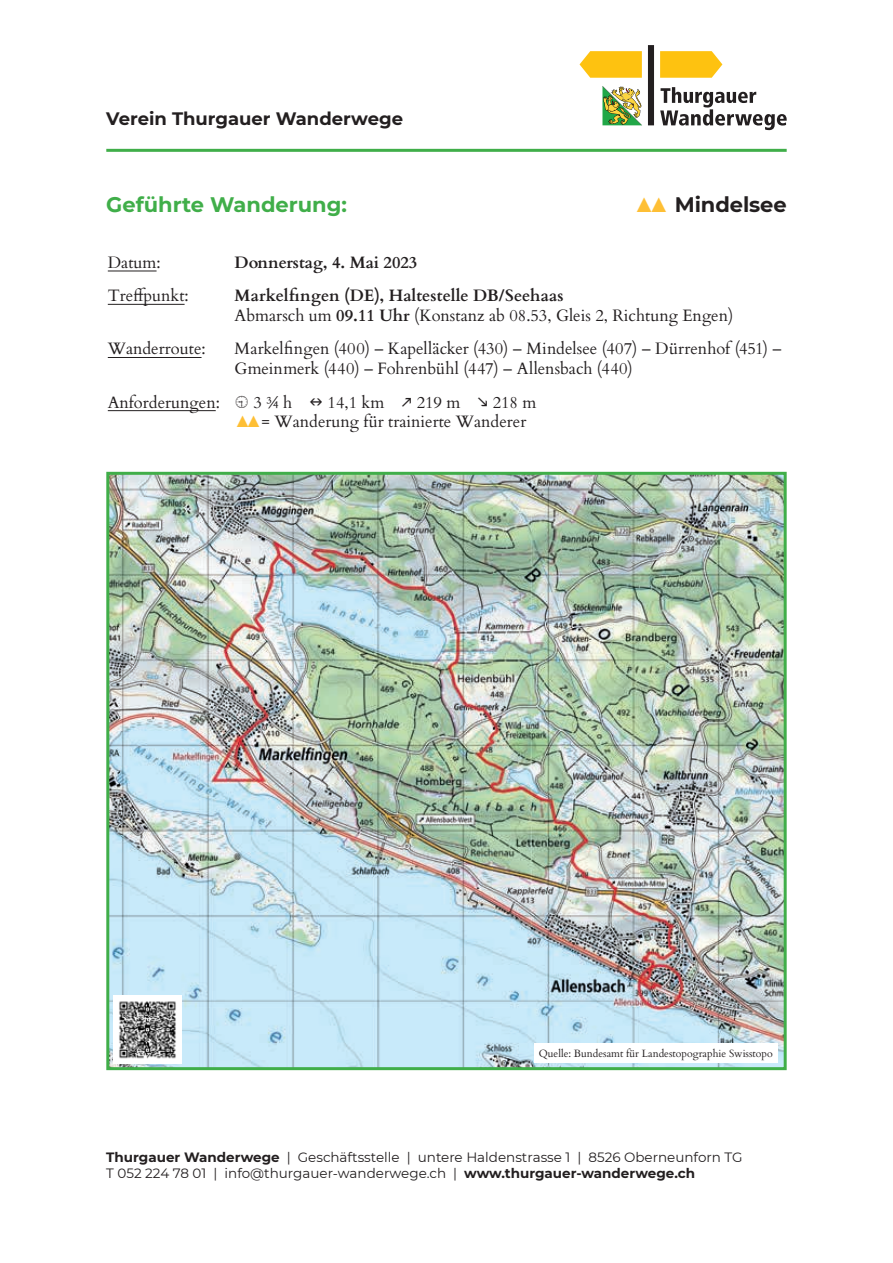
<style>
.page{position:relative;width:893px;height:1263px;background:#fff}
.page>*{position:absolute;margin:0;border:0;box-sizing:border-box;transform-origin:0 0}
.t1{font:700 21px "Montserrat";color:#40ae49}
.t2{font:700 21px "Montserrat";letter-spacing:-.005em;color:#231f20}
.t3{font:700 18px "Montserrat";color:#231f20}
.t4{font:16.5px/19.8px "Cardo";color:#231f20}
.t5{font:700 16.5px "Cardo";color:#231f20}
.t6{font:13.5px/16.2px "Montserrat";color:#231f20}
.t7{font:10.5px "Cardo";color:#231f20}
.s1{font-family:"Arial";color:#febf35}
.s2{font-weight:700}
</style>
<div class="page">
<hr style="left:106px;top:149px;width:681px;height:3px;background:#40ae49">
<div style="left:648px;top:45px;width:6px;height:80px;background:#231f20"></div>
<svg style="left:660px;top:51px;width:62px;height:27px;background:#fec726"></svg>
<svg style="left:580px;top:51px;width:62px;height:27px;background:#fec726"></svg>
<svg style="left:660px;top:87px;width:127px;height:43px"></svg>
<svg style="left:602px;top:86px;width:40px;height:39px"></svg>
<img style="left:110px;top:476px;width:673px;height:590px">
<div style="left:106px;top:472px;width:681px;height:598px;border:3px solid #40ae49"></div>
<hr style="left:108px;top:271px;width:49px;height:1px;background:#231f20">
<hr style="left:108px;top:304px;width:77px;height:1px;background:#231f20">
<hr style="left:108px;top:357px;width:94px;height:1px;background:#231f20">
<hr style="left:108px;top:410px;width:108px;height:1px;background:#231f20">
<img style="left:114px;top:995px;width:68px;height:68px">
<div style="left:534px;top:1043px;width:244px;height:20px;background:#fff"></div>
<p class="t3" style="left:106px;top:106px;width:298px">Verein Thurgauer Wanderwege</p>
<p class="t1" style="left:106px;top:189px;width:242px">Geführte Wanderung:</p>
<p class="t2" style="left:634px;top:189px;width:154px"><span class="s1">▲▲</span> Mindelsee</p>
<p class="t4" style="left:108px;top:252px;width:54px">Datum:</p>
<p class="t5" style="left:235px;top:249px;width:184px">Donnerstag, 4. Mai 2023</p>
<p class="t4" style="left:108px;top:285px;width:82px">Treffpunkt:</p>
<p class="t4" style="left:235px;top:285px;width:500px"><span class="s2">Markelfingen (DE), Haltestelle DB/Seehaas<br></span>Abmarsch um <span class="s2">09.11 Uhr</span> (Konstanz ab 08.53, Gleis 2, Richtung Engen)</p>
<p class="t4" style="left:108px;top:338px;width:99px">Wanderroute:</p>
<p class="t4" style="left:235px;top:338px;width:548px">Markelfingen (400) – Kapelläcker (430) – Mindelsee (407) – Dürrenhof (451) –<br>Gmeinmerk (440) – Fohrenbühl (447) – Allensbach (440)</p>
<p class="t4" style="left:108px;top:391px;width:114px">Anforderungen:</p>
<p class="t4" style="left:253px;top:391px;width:132px">3 ¾ h ■ 14,1 km</p>
<p class="t4" style="left:417px;top:391px;width:45px">219 m</p>
<p class="t4" style="left:493px;top:391px;width:45px">218 m</p>
<p class="t4" style="left:235px;top:411px;width:293px"><span class="s1">▲ ▲</span>= Wanderung für trainierte Wanderer</p>
<p class="t7" style="left:539px;top:1045px;width:236px">Quelle: Bundesamt für Landestopographie Swisstopo</p>
<p class="t6" style="left:106px;top:1148px;width:638px"><span class="s2">Thurgauer Wanderwege</span> | Geschäftsstelle | untere Haldenstrasse 1 | 8526 Oberneunforn TG<br>T 052 224 78 01 | info@thurgauer-wanderwege.ch | <span class="s2">www.thurgauer-wanderwege.ch</span></p>
</div>
